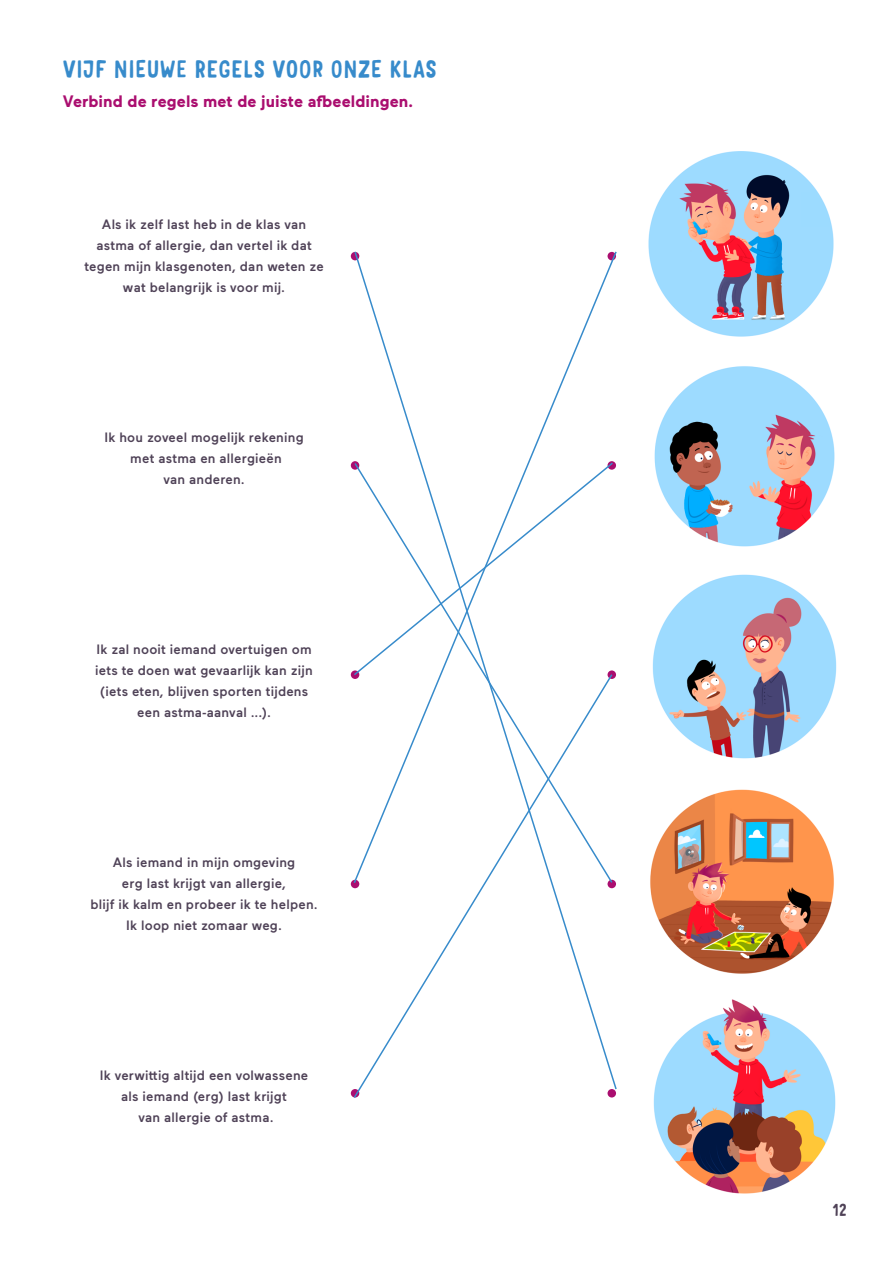
<style>
.page{position:relative;width:893px;height:1263px;background:#fff}
.page>*{position:absolute;margin:0;border:0;box-sizing:border-box;transform-origin:0 0}
.t1{font:24px "Mr Dodo Regular Rounded";letter-spacing:-.005em;color:#378bcb}
.t2{font:700 16.5px "Maax";letter-spacing:.005em;color:#aa0e6f}
.t3{font:16.5px "Mr Dodo Regular Rounded";color:#4f4257}
.t4{font:500 13.5px/21px "Maax";letter-spacing:.015em;color:#4f4257;text-align:center}
</style>
<div class="page">
<img style="left:648px;top:151px;width:186px;height:186px">
<img style="left:654px;top:366px;width:181px;height:181px">
<img style="left:652px;top:574px;width:185px;height:185px">
<img style="left:650px;top:789px;width:184px;height:185px">
<img style="left:653px;top:999px;width:183px;height:194px">
<svg style="left:352px;top:251px;width:265px;height:634px"></svg>
<svg style="left:352px;top:677px;width:262px;height:421px"></svg>
<svg style="left:352px;top:461px;width:262px;height:216px"></svg>
<h1 class="t1" style="left:63px;top:54px;width:376px">VIJF NIEUWE REGELS VOOR ONZE KLAS</h1>
<p class="t2" style="left:63px;top:90px;width:352px">Verbind de regels met de juiste afbeeldingen.</p>
<p class="t4" style="left:84px;top:213px;width:241px">Als ik zelf last heb in de klas van astma of allergie, dan vertel ik dat tegen mijn klasgenoten, dan weten ze wat belangrijk is voor mij.</p>
<p class="t4" style="left:104px;top:426px;width:201px">Ik hou zoveel mogelijk rekening met astma en allergieën<br>van anderen.</p>
<p class="t4" style="left:95px;top:638px;width:219px">Ik zal nooit iemand overtuigen om iets te doen wat gevaarlijk kan zijn (iets eten, blijven sporten tijdens een astma-aanval ...).</p>
<p class="t4" style="left:90px;top:851px;width:229px">Als iemand in mijn omgeving<br>erg last krijgt van allergie,<br>blijf ik kalm en probeer ik te helpen.<br>Ik loop niet zomaar weg.</p>
<p class="t4" style="left:100px;top:1064px;width:210px">Ik verwittig altijd een volwassene als iemand (erg) last krijgt<br>van allergie of astma.</p>
<p class="t3" style="left:832px;top:1200px;width:16px">12</p>
</div>
